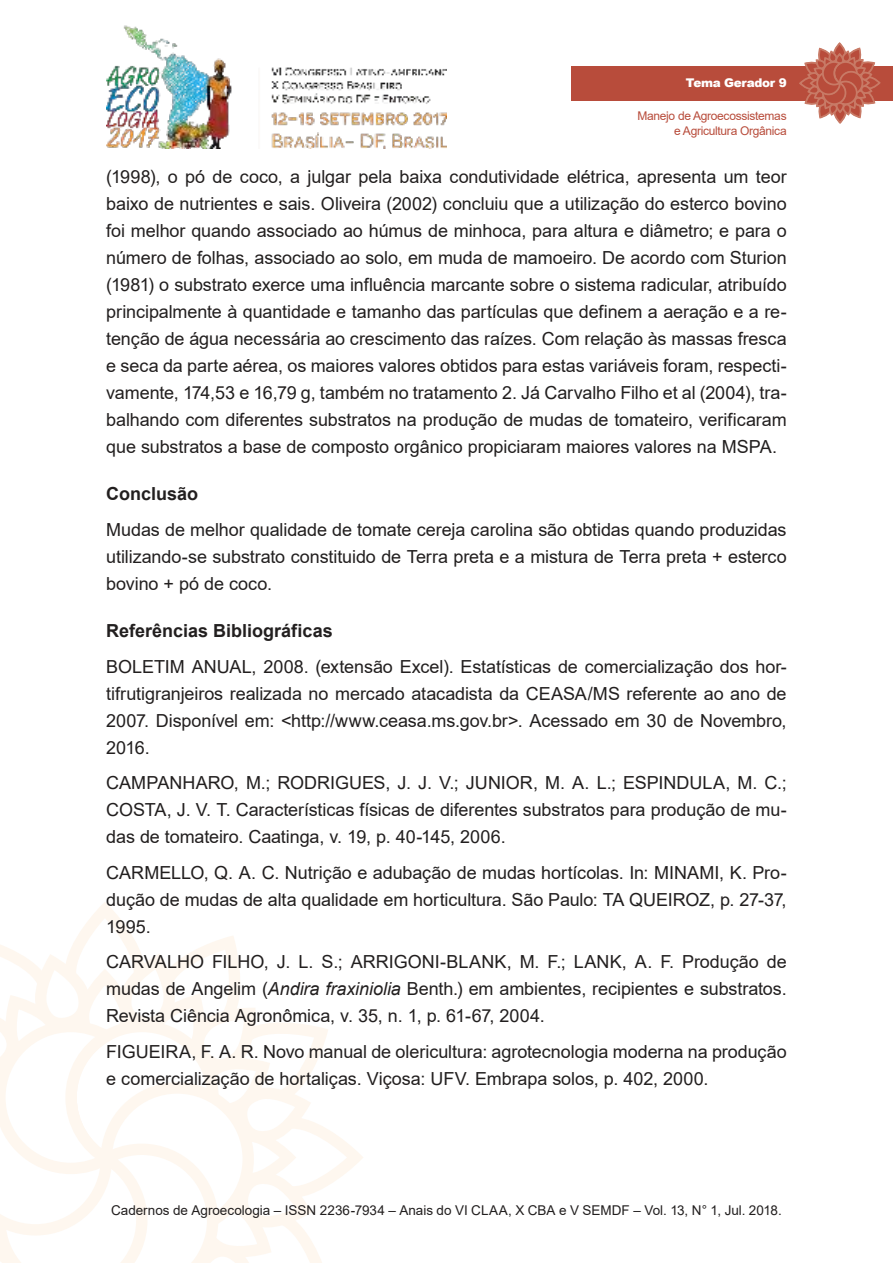
<style>
.page{position:relative;width:893px;height:1263px;background:#fff}
.page>*{position:absolute;margin:0;border:0;box-sizing:border-box;transform-origin:0 0}
.t1{font:18px/27px "Arial";letter-spacing:-.005em;color:#221f1f;text-align:justify}
.t2{font:700 18px "Arial";color:#221f1f}
.t3{font:13.5px "Arial";color:#221f1f}
.t4{font:12px/14.4px "Arial";letter-spacing:-.025em;color:#b84c3b;text-align:right}
.t5{font:900 12px "Arial";letter-spacing:-.025em;color:#fff}
.s1{font-style:italic}
</style>
<div class="page">
<img style="left:106px;top:25px;width:340px;height:124px">
<svg style="left:0;top:910px;width:363px;height:353px"></svg>
<div style="left:571px;top:66px;width:322px;height:34px;background:#b84c3b"></div>
<svg style="left:798px;top:43px;width:83px;height:81px"></svg>
<p class="t5" style="left:686px;top:76px;width:102px">Tema Gerador 9</p>
<p class="t4" style="left:637px;top:110px;width:151px">Manejo de Agroecossistemas e Agricultura Orgânica</p>
<p class="t1" style="left:106px;top:165px;width:682px">(1998), o pó de coco, a julgar pela baixa condutividade elétrica, apresenta um teor baixo de nutrientes e sais. Oliveira (2002) concluiu que a utilização do esterco bovino foi melhor quando associado ao húmus de minhoca, para altura e diâmetro; e para o número de folhas, associado ao solo, em muda de mamoeiro. De acordo com Sturion (1981) o substrato exerce uma influência marcante sobre o sistema radicular, atribuído principalmente à quantidade e tamanho das partículas que definem a aeração e a re&shy;tenção de água necessária ao crescimento das raízes. Com relação às massas fresca e seca da parte aérea, os maiores valores obtidos para estas variáveis foram, respecti&shy;vamente, 174,53 e 16,79 g, também no tratamento 2. Já Carvalho Filho et al (2004), tra&shy;balhando com diferentes substratos na produção de mudas de tomateiro, verificaram que substratos a base de composto orgânico propiciaram maiores valores na MSPA.</p>
<p class="t2" style="left:106px;top:487px;width:93px">Conclusão</p>
<p class="t1" style="left:106px;top:518px;width:682px">Mudas de melhor qualidade de tomate cereja carolina são obtidas quando produzidas utilizando-se substrato constituido de Terra preta e a mistura de Terra preta + esterco bovino + pó de coco.</p>
<p class="t2" style="left:106px;top:624px;width:228px">Referências Bibliográficas</p>
<p class="t1" style="left:106px;top:654px;width:682px">BOLETIM ANUAL, 2008. (extensão Excel). Estatísticas de comercialização dos hor&shy;tifrutigranjeiros realizada no mercado atacadista da CEASA/MS referente ao ano de 2007. Disponível em: &lt;http://www.ceasa.ms.gov.br&gt;. Acessado em 30 de Novembro, 2016.</p>
<p class="t1" style="left:106px;top:769px;width:682px">CAMPANHARO, M.; RODRIGUES, J. J. V.; JUNIOR, M. A. L.; ESPINDULA, M. C.; COSTA, J. V. T. Características físicas de diferentes substratos para produção de mu&shy;das de tomateiro. Caatinga, v. 19, p. 40-145, 2006.</p>
<p class="t1" style="left:106px;top:860px;width:682px">CARMELLO, Q. A. C. Nutrição e adubação de mudas hortícolas. In: MINAMI, K. Pro&shy;dução de mudas de alta qualidade em horticultura. São Paulo: TA QUEIROZ, p. 27-37, 1995.</p>
<p class="t1" style="left:106px;top:948px;width:682px">CARVALHO FILHO, J. L. S.; ARRIGONI-BLANK, M. F.; LANK, A. F. Produção de mudas de Angelim (<span class="s1">Andira fraxiniolia</span> Benth.) em ambientes, recipientes e substratos.<br>Revista Ciência Agronômica, v. 35, n. 1, p. 61-67, 2004.</p>
<p class="t1" style="left:106px;top:1039px;width:682px">FIGUEIRA, F. A. R. Novo manual de olericultura: agrotecnologia moderna na produção e comercialização de hortaliças. Viçosa: UFV. Embrapa solos, p. 402, 2000.</p>
<p class="t3" style="left:111px;top:1205px;width:672px">Cadernos de Agroecologia – ISSN 2236-7934 – Anais do VI CLAA, X CBA e V SEMDF – Vol. 13, N° 1, Jul. 2018.</p>
</div>
